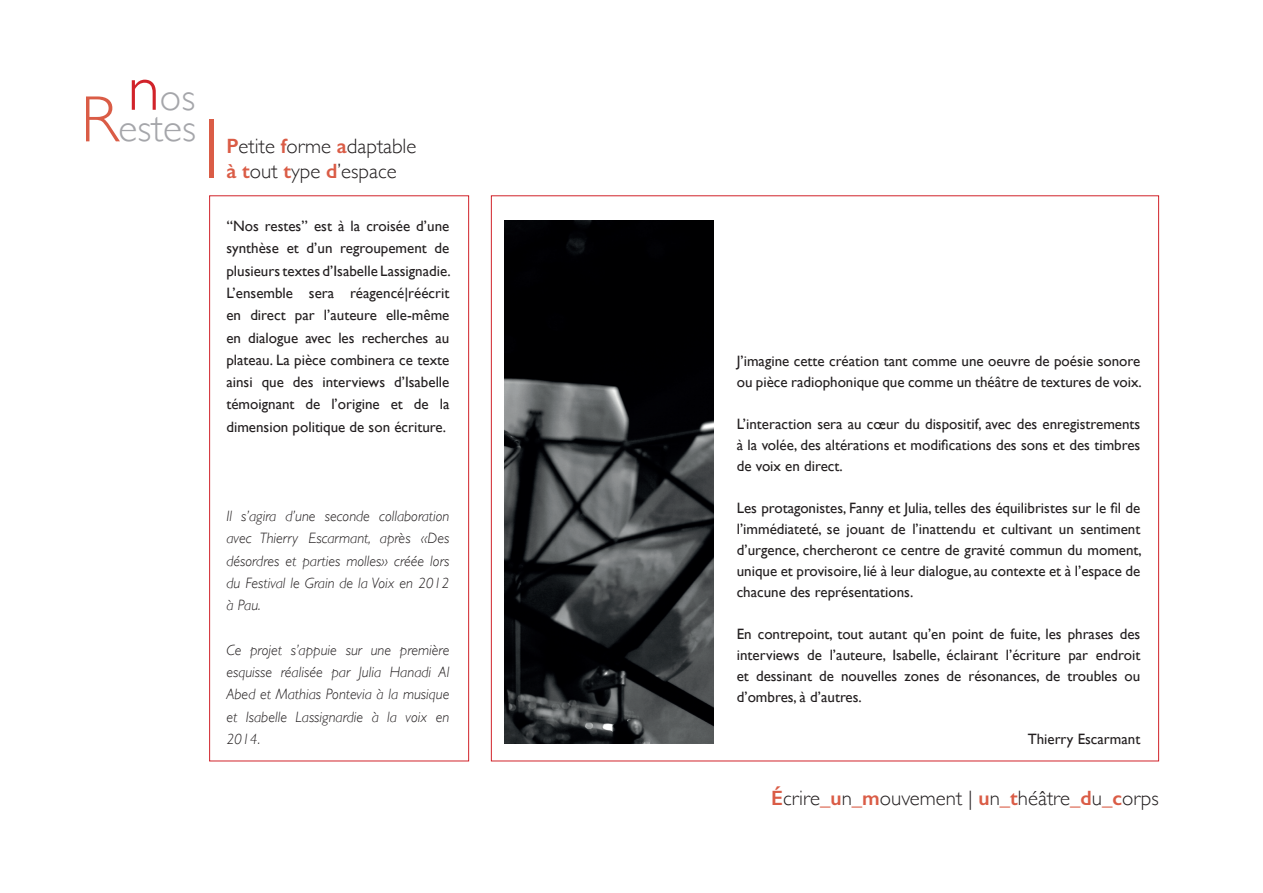
<style>
.page{position:relative;width:1263px;height:893px;background:#fff}
.page>*{position:absolute;margin:0;border:0;box-sizing:border-box;transform-origin:0 0}
.t1{font:300 39.45px/31.7px "Gill Sans";color:#a5a6aa;text-align:center}
.t2{font:300 20.85px/24.9px "Gill Sans";color:#231f20}
.t3{font:15px/21px "Gill Sans";color:#231f20;text-align:justify}
.t4{font:italic 300 15px/22.4px "Gill Sans";color:#231f20;text-align:justify}
.s1{font-size:65.7px;color:#d1232a}
.s2{font-size:65.7px;color:#da5c46}
.s3{font-size:86.1px;color:#da5c46}
.s4{font-weight:600;color:#da5c46}
</style>
<div class="page">
<div style="left:209px;top:196px;width:260px;height:565px;border:1px solid #d1232a"></div>
<img style="left:505px;top:221px;width:208px;height:523px">
<h1 class="t1" style="left:81px;top:79px;width:140px"><span class="s1">n</span>os<br><span class="s2">R</span>estes <span class="s3">l</span></h1>
<h2 class="t2" style="left:226px;top:133px;width:191px"><span class="s4">P</span>etite <span class="s4">f</span>orme <span class="s4">a</span>daptable <span class="s4">à t</span>out <span class="s4">t</span>ype <span class="s4">d</span>’espace</h2>
<p class="t3" style="left:226px;top:215px;width:226px;line-height:22.4px">‘‘Nos restes’’ est à la croisée d’une synthèse et d’un regroupement de plusieurs textes d’Isabelle Lassignadie.<br>L’ensemble sera réagencé|réécrit en direct par l’auteure elle-même en dialogue avec les recherches au plateau. La pièce combinera ce texte ainsi que des interviews d’Isabelle témoignant de l’origine et de la dimension politique de son écriture.</p>
<p class="t4" style="left:226px;top:505px;width:224px">Il s’agira d’une seconde collaboration avec Thierry Escarmant, après «Des désordres et parties molles» créée lors du Festival le Grain de la Voix en 2012 à Pau.</p>
<p class="t4" style="left:226px;top:639px;width:224px">Ce projet s’appuie sur une première esquisse réalisée par Julia Hanadi Al Abed et Mathias Pontevia à la musique et Isabelle Lassignardie à la voix en 2014.</p>
<p class="t3" style="left:737px;top:350px;width:407px">J’imagine cette création tant comme une oeuvre de poésie sonore ou pièce radiophonique que comme un théâtre de textures de voix.</p>
<p class="t3" style="left:737px;top:413px;width:405px">L’interaction sera au cœur du dispositif, avec des enregistrements à la volée, des altérations et modifications des sons et des timbres de voix en direct.</p>
<p class="t3" style="left:737px;top:497px;width:407px">Les protagonistes, Fanny et Julia, telles des équilibristes sur le fil de l’immédiateté, se jouant de l’inattendu et cultivant un sentiment d’urgence, chercheront ce centre de gravité commun du moment, unique et provisoire, lié à leur dialogue, au contexte et à l’espace de chacune des représentations.</p>
<p class="t3" style="left:737px;top:623px;width:405px">En contrepoint, tout autant qu’en point de fuite, les phrases des interviews de l’auteure, Isabelle, éclairant l’écriture par endroit et dessinant de nouvelles zones de résonances, de troubles ou d’ombres, à d’autres.</p>
<p class="t3" style="left:1028px;top:728px;width:114px">Thierry Escarmant</p>
<h2 class="t2" style="left:771px;top:785px;width:389px"><span class="s4">É</span>crire<span class="s4">_u</span>n<span class="s4">_m</span>ouvement | <span class="s4">u</span>n<span class="s4">_t</span>héâtre<span class="s4">_d</span>u<span class="s4">_c</span>orps</h2>
</div>
